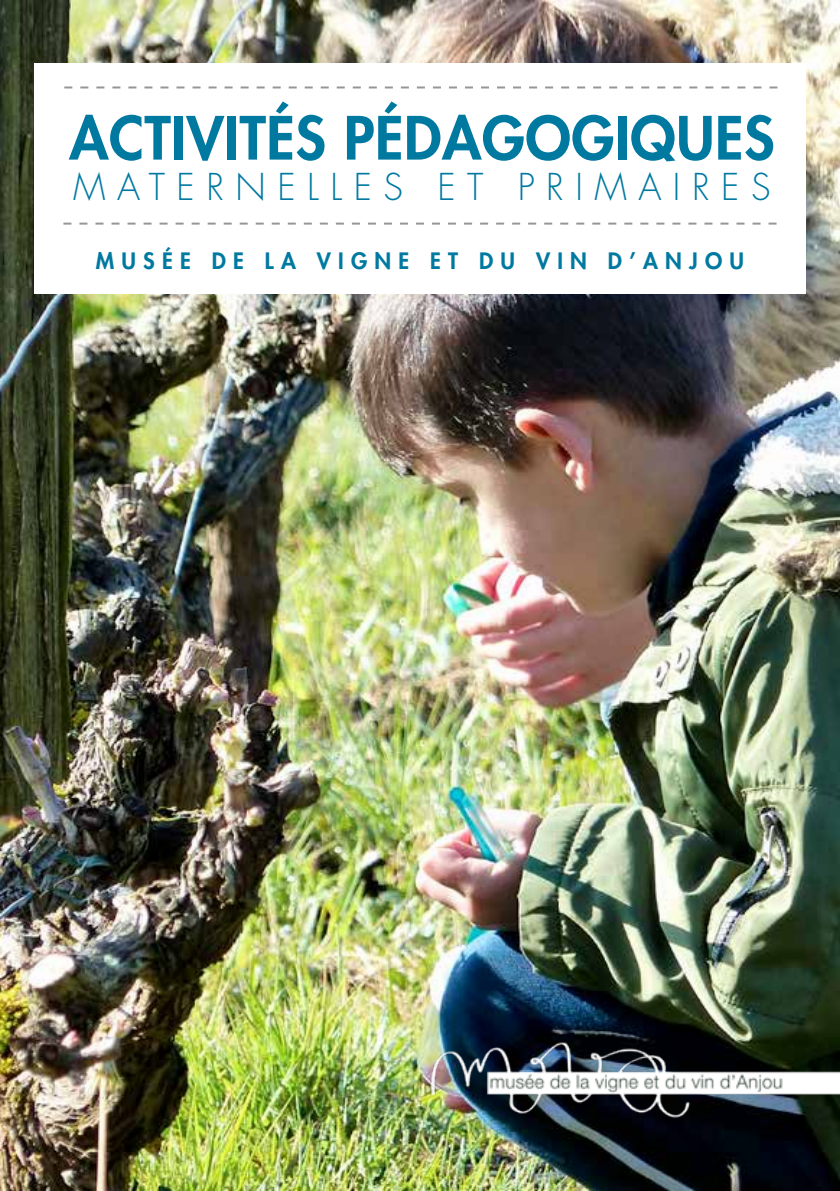
<style>
.page{position:relative;width:840px;height:1191px;background:#fff}
.page>*{position:absolute;margin:0;border:0;box-sizing:border-box;transform-origin:0 0}
.t1{font:800 58px "Futura Std";letter-spacing:.01em;color:#0079a1}
.t2{font:300 36px "Futura Std";letter-spacing:.32em;color:#0079a1}
.t3{font:800 22px "Futura Std";letter-spacing:.33em;color:#0079a1}
</style>
<div class="page">
<img style="left:0;top:0;width:839px;height:1191px">
<img style="left:418px;top:1024px;width:421px;height:123px">
<div style="left:34px;top:64px;width:771px;height:230px;background:#fff"></div>
<svg style="left:64px;top:86px;width:713px;height:2px"></svg>
<svg style="left:63px;top:223px;width:713px;height:2px"></svg>
<h1 class="t1" style="left:69px;top:101px;width:706px">ACTIVITÉS PÉDAGOGIQUES</h1>
<h2 class="t2" style="left:73px;top:165px;width:698px">MATERNELLES ET PRIMAIRES</h2>
<p class="t3" style="left:96px;top:247px;width:649px">MUSÉE DE LA VIGNE ET DU VIN D’ANJOU</p>
</div>
